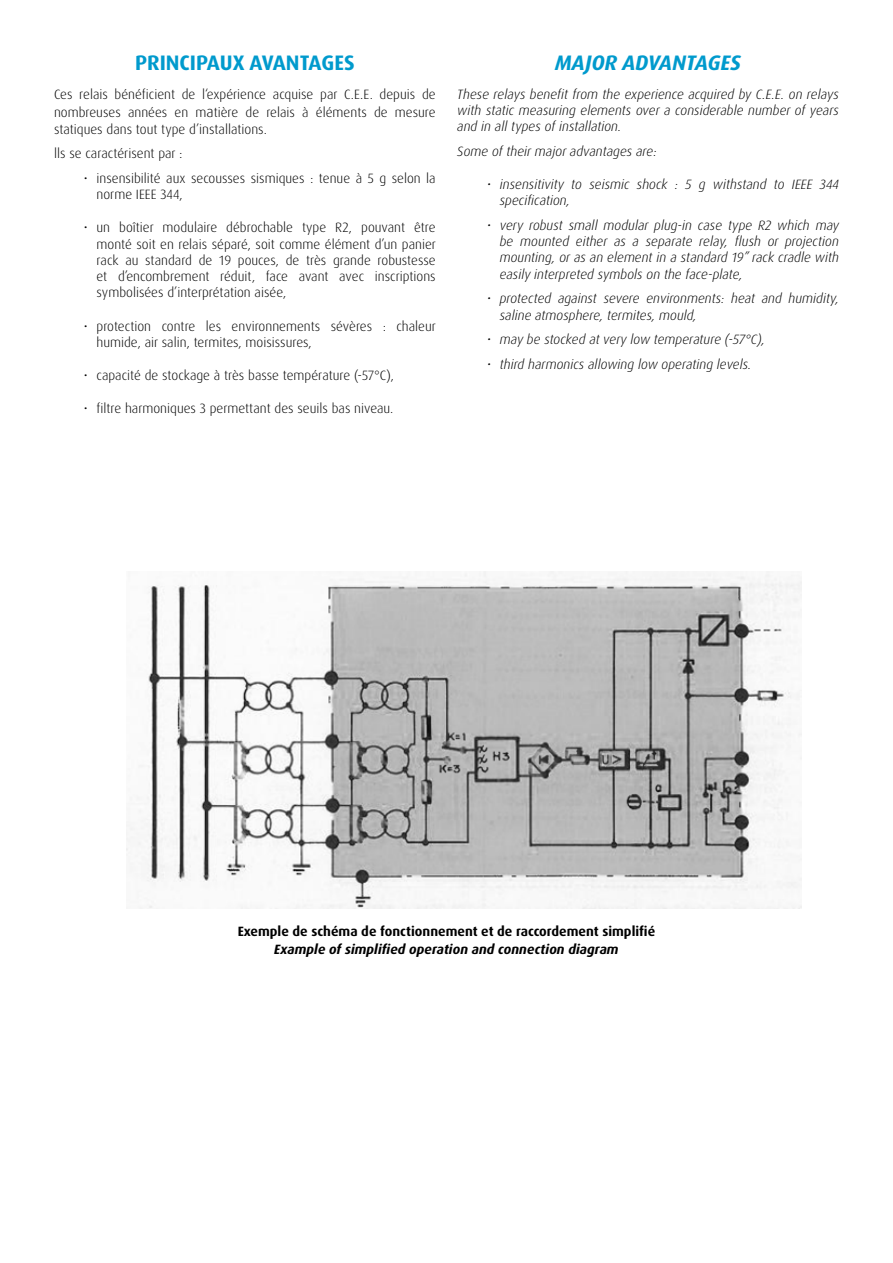
<style>
.page{position:relative;width:893px;height:1263px;background:#fff}
.page>*{position:absolute;margin:0;border:0;box-sizing:border-box;transform-origin:0 0}
.t1{font:700 21px "Dax OT";color:#009acd}
.t2{font:italic 700 21px "Dax OT";color:#009acd}
.t3{font:300 13.5px/16.2px "Dax OT";color:#000}
.t4{font:italic 300 13.5px/16.2px "Dax OT";color:#000;text-align:justify}
.t5{font:700 13.5px "Dax OT";color:#000}
.t6{font:italic 700 13.5px "Dax OT";color:#000}
.s1{font-size:15px}
</style>
<div class="page">
<img style="left:126px;top:571px;width:675px;height:337px">
<h1 class="t1" style="left:135px;top:50px;width:221px">PRINCIPAUX AVANTAGES</h1>
<p class="t3" style="left:54px;top:86px;width:383px;line-height:18px">Ces relais bénéficient de l‘expérience acquise par C.E.E. depuis de nombreuses années en m<span class="s1">a</span>tière de relais à éléments de mesure</p>
<p class="t3" style="left:54px;top:117px;width:214px;line-height:24.8px">statiques dans tout type d’installations. lls se caractérisent par :</p>
<p class="t3" style="left:97px;top:170px;width:341px;text-indent:-13px">• insensibilité aux secousses sismiques : tenue à 5 g selon la norme IEEE 344,</p>
<p class="t3" style="left:97px;top:220px;width:341px;text-align:justify;text-indent:-13px">• un boîtier modulaire débrochable type R2, pouvant être monté soit en relais séparé, soit comme élément d’un panier rack au standard de 19 pouces, de très grande robustesse et d’encombrement réduit, face avant avec inscriptions symbolisées d’interprétation aisée,</p>
<p class="t3" style="left:97px;top:318px;width:341px;text-indent:-13px">• protection contre les environnements sévères : chaleur humide, air salin, termites, moisissures,</p>
<p class="t3" style="left:84px;top:367px;width:312px">• capacité de stockage à très basse température (-57°C),</p>
<p class="t3" style="left:84px;top:400px;width:311px">• filtre harmoniques 3 permettant des seuils bas niveau.</p>
<h1 class="t2" style="left:555px;top:50px;width:187px">MAJOR ADVANTAGES</h1>
<p class="t4" style="left:457px;top:86px;width:383px">These relays benefit from the experience acquired by C.E.E. on relays with static measuring elements over a considerable number of years and in all types of installation.</p>
<p class="t4" style="left:457px;top:143px;width:201px">Some of their major advantages are:</p>
<p class="t4" style="left:500px;top:176px;width:341px;text-indent:-13px">• insensitivity to seismic shock : 5 g withstand to IEEE 344 specification,</p>
<p class="t4" style="left:500px;top:217px;width:341px;text-indent:-13px">• very robust small modular plug-in case type R2 which may be mounted either as a separate relay, flush or projection mounting, or as an element in a standard 19’’ rack cradle with easily interpreted symbols on the face-plate,</p>
<p class="t4" style="left:500px;top:291px;width:341px;text-indent:-13px">• protected against severe environments: heat and humidity, saline atmosphere, termites, mould,</p>
<p class="t4" style="left:487px;top:332px;width:280px">• may be stocked at very low temperature (-57°C),</p>
<p class="t4" style="left:487px;top:356px;width:266px">• third harmonics allowing low operating levels.</p>
<p class="t5" style="left:238px;top:923px;width:419px">Exemple de schéma de fonctionnement et de raccordement simplifié</p>
<p class="t6" style="left:274px;top:941px;width:346px">Example of simplified operation and connection diagram</p>
</div>
